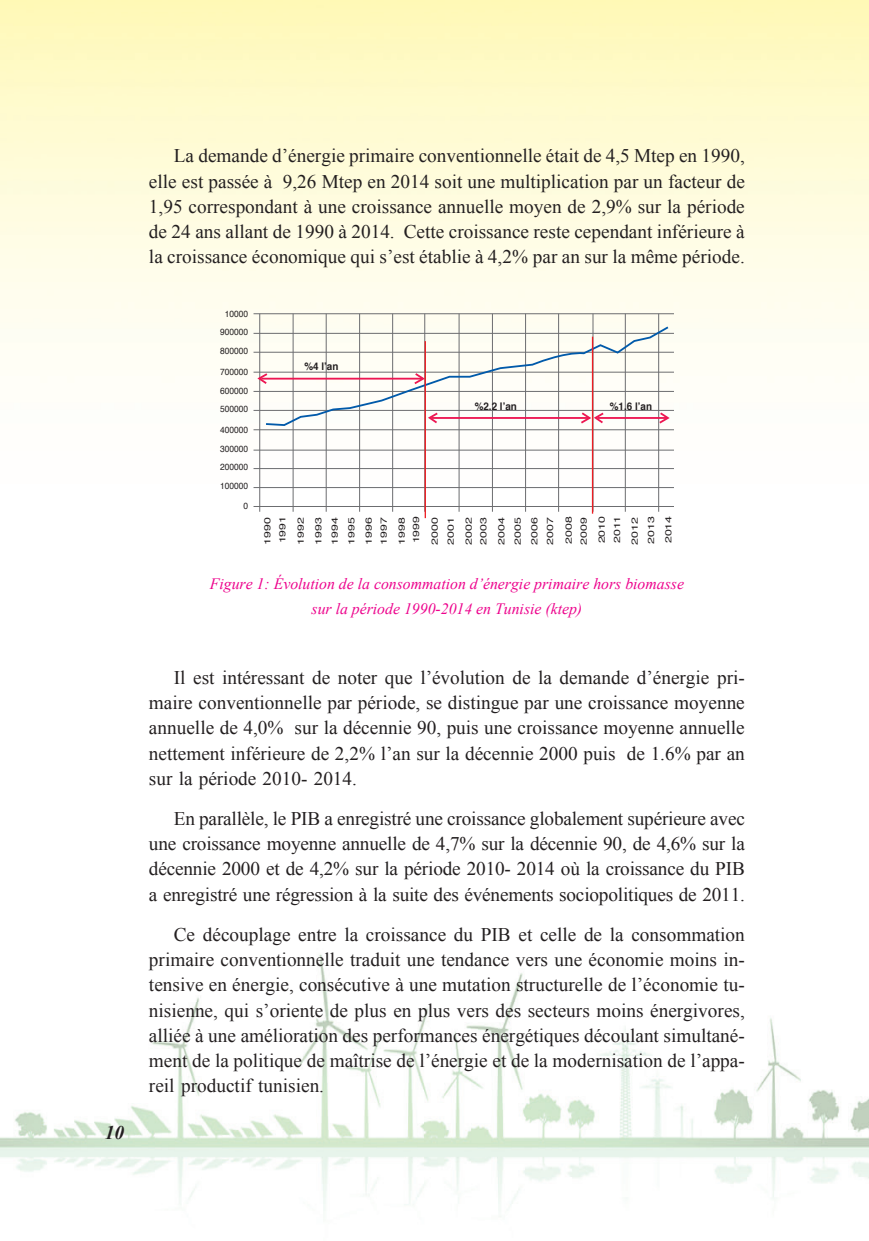
<style>
.page{position:relative;width:869px;height:1241px;background:#fff}
.page>*{position:absolute;margin:0;border:0;box-sizing:border-box;transform-origin:0 0}
.t1{font:19.25px/25.2px "Times New Roman";color:#231f20;text-align:justify}
.t2{font:italic 700 19.25px "Times New Roman";color:#231f20}
.t3{font:italic 15.75px/25.2px "Times New Roman";color:#ed028c;text-align:center}
.t4{font:700 10.5px "Helvetica";color:#231f20;scale:.94 1}
.t5{font:8.92px/18.7px "Helvetica";color:#231f20;text-align:justify;scale:.94 1}
.t6{font:8.75px/15.2px "Helvetica";color:#231f20;scale:1.4 1}
</style>
<div class="page">
<img style="left:0;top:0;width:868px;height:1211px">
<hr style="left:253px;top:313px;width:420px;height:1px;background:#6c6d70">
<hr style="left:253px;top:333px;width:420px;height:1px;background:#6c6d70">
<hr style="left:253px;top:352px;width:420px;height:1px;background:#6c6d70">
<hr style="left:253px;top:372px;width:420px;height:1px;background:#6c6d70">
<hr style="left:253px;top:391px;width:420px;height:1px;background:#6c6d70">
<hr style="left:253px;top:410px;width:420px;height:1px;background:#6c6d70">
<hr style="left:253px;top:429px;width:420px;height:1px;background:#6c6d70">
<hr style="left:253px;top:450px;width:420px;height:1px;background:#6c6d70">
<hr style="left:253px;top:468px;width:420px;height:1px;background:#6c6d70">
<hr style="left:253px;top:487px;width:420px;height:1px;background:#6c6d70">
<hr style="left:253px;top:506px;width:420px;height:1px;background:#6c6d70">
<hr style="left:293px;top:314px;width:1px;height:197px;background:#6c6d70">
<hr style="left:259px;top:314px;width:1px;height:197px;background:#6c6d70">
<hr style="left:326px;top:314px;width:1px;height:197px;background:#6c6d70">
<hr style="left:359px;top:314px;width:1px;height:197px;background:#6c6d70">
<hr style="left:392px;top:314px;width:1px;height:197px;background:#6c6d70">
<hr style="left:424px;top:314px;width:1px;height:197px;background:#6c6d70">
<hr style="left:458px;top:314px;width:1px;height:197px;background:#6c6d70">
<hr style="left:492px;top:314px;width:1px;height:197px;background:#6c6d70">
<hr style="left:525px;top:314px;width:1px;height:197px;background:#6c6d70">
<hr style="left:558px;top:314px;width:1px;height:197px;background:#6c6d70">
<hr style="left:592px;top:314px;width:1px;height:197px;background:#6c6d70">
<hr style="left:624px;top:314px;width:1px;height:197px;background:#6c6d70">
<hr style="left:658px;top:314px;width:1px;height:197px;background:#6c6d70">
<svg style="left:255px;top:325px;width:416px;height:102px"></svg>
<hr style="left:591px;top:336px;width:2px;height:177px;background:#ee1d23">
<hr style="left:424px;top:341px;width:2px;height:177px;background:#ee1d23">
<p class="t2" style="left:105px;top:1118px;width:21px">10</p>
<p class="t1" style="left:149px;top:143px;width:597px;text-indent:25px">La demande d’énergie primaire conventionnelle était de 4,5 Mtep en 1990, elle est passée à 9,26 Mtep en 2014 soit une multiplication par un facteur de 1,95 correspondant à une croissance annuelle moyen de 2,9% sur la période de 24 ans allant de 1990 à 2014. Cette croissance reste cependant inférieure à la croissance économique qui s’est établie à 4,2% par an sur la même période.</p>
<p class="t5" style="left:225px;top:304px;width:26px">10000</p>
<p class="t5" style="left:220px;top:323px;width:31px">900000</p>
<p class="t5" style="left:220px;top:342px;width:31px">800000</p>
<p class="t5" style="left:220px;top:363px;width:31px">700000<br>600000<br>500000</p>
<p class="t5" style="left:220px;top:420px;width:31px">400000</p>
<p class="t5" style="left:220px;top:439px;width:31px">300000<br>200000<br>100000</p>
<p class="t5" style="left:243px;top:497px;width:6px">0</p>
<p class="t4" style="left:304px;top:357px;width:38px">%4 l’an</p>
<p class="t4" style="left:474px;top:397px;width:46px">%2.2 l’an</p>
<p class="t4" style="left:609px;top:397px;width:46px">%1.6 l’an</p>
<p class="t6" style="left:260px;top:544px;width:22px;rotate:-90deg">1990<br>1991</p>
<p class="t6" style="left:292px;top:544px;width:21px;line-height:17.5px;rotate:-90deg">1992<br>1993</p>
<p class="t6" style="left:326px;top:544px;width:21px;line-height:16.8px;text-align:justify;rotate:-90deg">1994<br>1995<br>1996</p>
<p class="t6" style="left:375px;top:544px;width:21px;line-height:18px;rotate:-90deg">1997<br>1998</p>
<p class="t6" style="left:407px;top:544px;width:22px;line-height:18.7px;rotate:-90deg">1999<br>2000</p>
<p class="t6" style="left:442px;top:544px;width:21px;line-height:17.7px;rotate:-90deg">2001<br>2002</p>
<p class="t6" style="left:474px;top:544px;width:21px;line-height:18.2px;rotate:-90deg">2003<br>2004</p>
<p class="t6" style="left:509px;top:544px;width:21px;line-height:16.1px;text-align:justify;rotate:-90deg">2005<br>2006<br>2007</p>
<p class="t6" style="left:561px;top:544px;width:22px;rotate:-90deg">2008<br>2009</p>
<p class="t6" style="left:594px;top:543px;width:21px;rotate:-90deg">2010<br>2011</p>
<p class="t6" style="left:626px;top:544px;width:22px;line-height:16.3px;rotate:-90deg">2012<br>2013</p>
<p class="t6" style="left:660px;top:543px;width:21px;rotate:-90deg">2014</p>
<p class="t3" style="left:210px;top:570px;width:475px">Figure 1: Évolution de la consommation d’énergie primaire hors biomasse sur la période 1990-2014 en Tunisie (ktep)</p>
<p class="t1" style="left:149px;top:664px;width:597px;text-indent:25px">Il est intéressant de noter que l’évolution de la demande d’énergie pri&shy;maire conventionnelle par période, se distingue par une croissance moyenne annuelle de 4,0% sur la décennie 90, puis une croissance moyenne annuelle nettement inférieure de 2,2% l’an sur la décennie 2000 puis de 1.6% par an sur la période 2010- 2014.</p>
<p class="t1" style="left:149px;top:805px;width:597px;text-indent:25px">En parallèle, le PIB a enregistré une croissance globalement supérieure avec une croissance moyenne annuelle de 4,7% sur la décennie 90, de 4,6% sur la décennie 2000 et de 4,2% sur la période 2010- 2014 où la croissance du PIB a enregistré une régression à la suite des événements sociopolitiques de 2011.</p>
<p class="t1" style="left:149px;top:921px;width:597px;text-indent:25px">Ce découplage entre la croissance du PIB et celle de la consommation primaire conventionnelle traduit une tendance vers une économie moins in&shy;tensive en énergie, consécutive à une mutation structurelle de l’économie tu&shy;nisienne, qui s’oriente de plus en plus vers des secteurs moins énergivores, alliée à une amélioration des performances énergétiques découlant simultané&shy;ment de la politique de maîtrise de l’énergie et de la modernisation de l’appa&shy;reil productif tunisien.</p>
</div>
